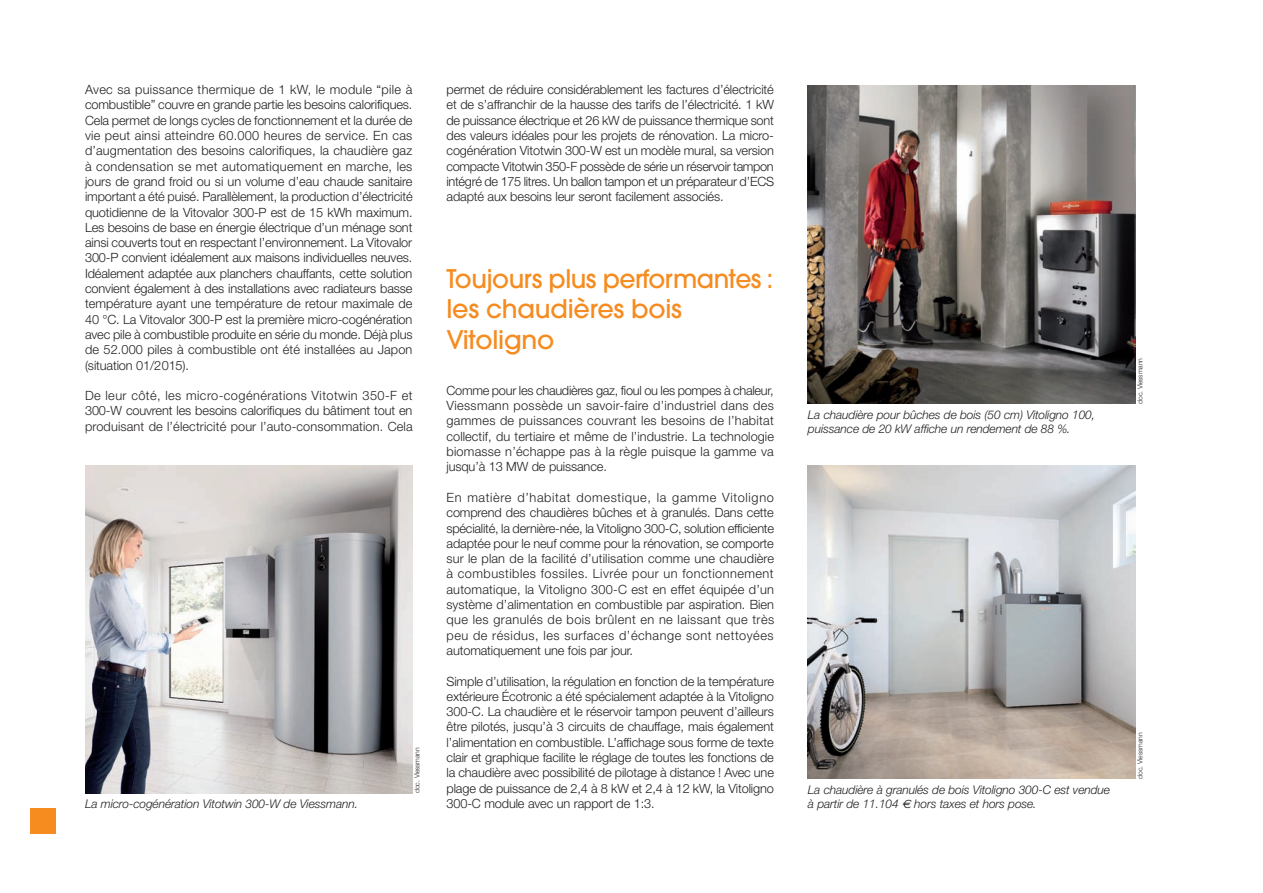
<style>
.page{position:relative;width:1263px;height:893px;background:#fff}
.page>*{position:absolute;margin:0;border:0;box-sizing:border-box;transform-origin:0 0}
.t1{font:500 25.5px/30.6px "Avant Garde";letter-spacing:-.01em;color:#f68b1f}
.t2{font:300 12.75px/15.3px "Helvetica Neue";letter-spacing:-.01em;color:#231f20;text-align:justify}
.t3{font:italic 300 12px/14.4px "Helvetica Neue";letter-spacing:-.01em;color:#231f20}
.t4{font:300 6.75px "Helvetica Neue";letter-spacing:-.01em;color:#231f20}
.s1{font-family:"Euro Sans";font-weight:400}
</style>
<div class="page">
<img style="left:85px;top:466px;width:327px;height:327px">
<img style="left:808px;top:466px;width:327px;height:313px">
<div style="left:30px;top:808px;width:25px;height:25px;background:#f68b1f"></div>
<img style="left:808px;top:85px;width:327px;height:319px">
<p class="t2" style="left:85px;top:83px;width:329px">Avec sa puissance thermique de 1 kW, le module “pile à combustible” couvre en grande partie les besoins calorifiques.<br>Cela permet de longs cycles de fonctionnement et la durée de vie peut ainsi atteindre 60.000 heures de service. En cas d’augmentation des besoins calorifiques, la chaudière gaz à condensation se met automatiquement en marche, les jours de grand froid ou si un volume d’eau chaude sanitaire important a été puisé. Parallèlement, la production d’électricité quotidienne de la Vitovalor 300-P est de 15 kWh maximum.<br>Les besoins de base en énergie électrique d’un ménage sont ainsi couverts tout en respectant l’environnement. La Vitovalor 300-P convient idéalement aux maisons individuelles neuves.<br>Idéalement adaptée aux planchers chauffants, cette solution convient également à des installations avec radiateurs basse température ayant une température de retour maximale de 40 °C. La Vitovalor 300-P est la première micro-cogénération avec pile à combustible produite en série du monde. Déjà plus de 52.000 piles à combustible ont été installées au Japon (situation 01/2015).</p>
<p class="t2" style="left:85px;top:389px;width:329px">De leur côté, les micro-cogénérations Vitotwin 350-F et 300-W couvrent les besoins calorifiques du bâtiment tout en produisant de l’électricité pour l’auto-consommation. Cela</p>
<p class="t4" style="left:415px;top:793px;width:47px;rotate:-90deg">doc. Viessmann</p>
<p class="t2" style="left:446px;top:83px;width:329px">permet de réduire considérablement les factures d’électricité et de s’affranchir de la hausse des tarifs de l’électricité. 1 kW de puissance électrique et 26 kW de puissance thermique sont des valeurs idéales pour les projets de rénovation. La micro&shy;cogénération Vitotwin 300-W est un modèle mural, sa version compacte Vitotwin 350-F possède de série un réservoir tampon intégré de 175 litres. Un ballon tampon et un préparateur d’ECS adapté aux besoins leur seront facilement associés.</p>
<h1 class="t1" style="left:446px;top:265px;width:328px">Toujours plus performantes : les chaudières bois<br>Vitoligno</h1>
<p class="t2" style="left:446px;top:384px;width:329px">Comme pour les chaudières gaz, fioul ou les pompes à chaleur, Viessmann possède un savoir-faire d’industriel dans des gammes de puissances couvrant les besoins de l’habitat collectif, du tertiaire et même de l’industrie. La technologie biomasse n’échappe pas à la règle puisque la gamme va jusqu’à 13 MW de puissance.</p>
<p class="t2" style="left:446px;top:491px;width:329px">En matière d’habitat domestique, la gamme Vitoligno comprend des chaudières bûches et à granulés. Dans cette spécialité, la dernière-née, la Vitoligno 300-C, solution efficiente adaptée pour le neuf comme pour la rénovation, se comporte sur le plan de la facilité d’utilisation comme une chaudière à combustibles fossiles. Livrée pour un fonctionnement automatique, la Vitoligno 300-C est en effet équipée d’un système d’alimentation en combustible par aspiration. Bien que les granulés de bois brûlent en ne laissant que très peu de résidus, les surfaces d’échange sont nettoyées automatiquement une fois par jour.</p>
<p class="t2" style="left:446px;top:675px;width:329px">Simple d’utilisation, la régulation en fonction de la température extérieure Écotronic a été spécialement adaptée à la Vitoligno 300-C. La chaudière et le réservoir tampon peuvent d’ailleurs être pilotés, jusqu’à 3 circuits de chauffage, mais également l’alimentation en combustible. L’affichage sous forme de texte clair et graphique facilite le réglage de toutes les fonctions de la chaudière avec possibilité de pilotage à distance ! Avec une plage de puissance de 2,4 à 8 kW et 2,4 à 12 kW, la Vitoligno</p>
<p class="t3" style="left:85px;top:798px;width:275px">La micro-cogénération Vitotwin 300-W de Viessmann.</p>
<p class="t2" style="left:446px;top:797px;width:210px">300-C module avec un rapport de 1:3.</p>
<p class="t3" style="left:808px;top:409px;width:289px">La chaudière pour bûches de bois (50 cm) Vitoligno 100, puissance de 20 kW affiche un rendement de 88 %.</p>
<p class="t4" style="left:1137px;top:404px;width:47px;rotate:-90deg">doc. Viessmann</p>
<p class="t3" style="left:808px;top:783px;width:304px">La chaudière à granulés de bois Vitoligno 300-C est vendue à partir de 11.104 <span class="s1">€</span> hors taxes et hors pose.</p>
<p class="t4" style="left:1137px;top:779px;width:47px;rotate:-90deg">doc. Viessmann</p>
</div>
